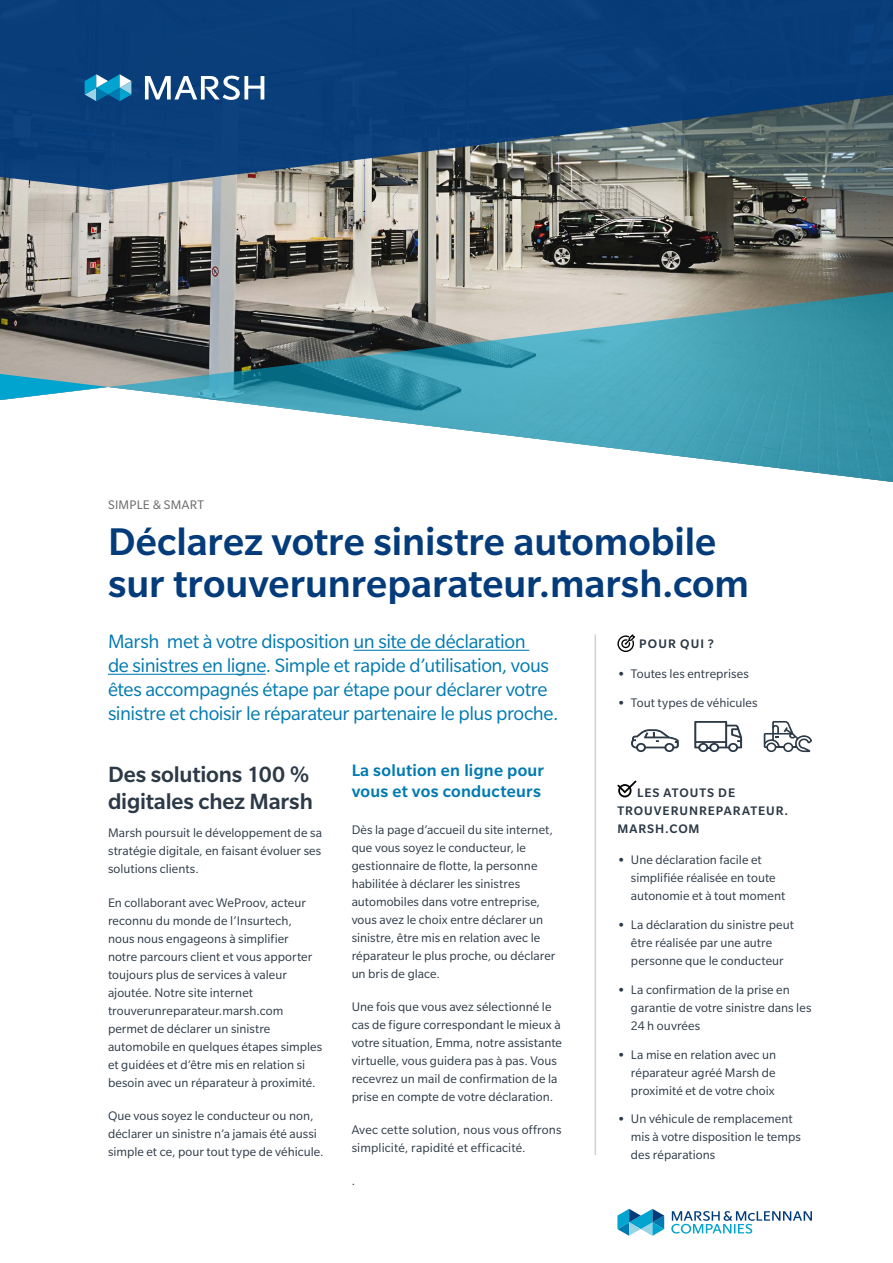
<style>
.page{position:relative;width:893px;height:1263px;background:#fff}
.page>*{position:absolute;margin:0;border:0;box-sizing:border-box;transform-origin:0 0}
.t1{font:500 42px/42px "Slate Pro";color:#043c7b}
.t2{font:500 24px/27px "Slate Pro";letter-spacing:-.005em;color:#2c3946}
.t3{font:21px/24px "Slate Pro";letter-spacing:-.02em;color:#007ab1}
.t4{font:500 18px/21px "Slate Pro";letter-spacing:.015em;color:#007ab1}
.t5{font:13.5px/18px "Slate Pro";letter-spacing:.005em;color:#2c3946}
.t6{font:500 13.5px/18px "Slate Pro";letter-spacing:.07em;color:#2c3946}
.t7{font:13.5px "Slate Pro";letter-spacing:.02em;color:#646363}
.s1{font-weight:700}
</style>
<div class="page">
<img style="left:0;top:190px;width:893px;height:184px">
<svg style="left:0;top:0;width:893px;height:190px;background:#12437a"></svg>
<svg style="left:0;top:374px;width:108px;height:26px"></svg>
<svg style="left:475px;top:92px;width:418px;height:107px;background:#4f6470"></svg>
<svg style="left:108px;top:289px;width:785px;height:193px"></svg>
<svg style="left:85px;top:74px;width:46px;height:27px"></svg>
<svg style="left:145px;top:76px;width:119px;height:24px"></svg>
<svg style="left:671px;top:1211px;width:141px;height:22px"></svg>
<svg style="left:617px;top:1209px;width:47px;height:27px"></svg>
<hr style="left:595px;top:634px;width:1px;height:521px;background:#d0d0d0">
<hr style="left:353px;top:650px;width:176px;height:1px;background:#007ab1">
<hr style="left:108px;top:674px;width:158px;height:1px;background:#007ab1">
<svg style="left:617px;top:634px;width:18px;height:18px"></svg>
<svg style="left:617px;top:780px;width:19px;height:17px"></svg>
<svg style="left:764px;top:721px;width:48px;height:31px"></svg>
<svg style="left:631px;top:729px;width:48px;height:23px"></svg>
<svg style="left:694px;top:721px;width:48px;height:31px"></svg>
<p class="t7" style="left:108px;top:497px;width:98px">SIMPLE &amp; SMART</p>
<h1 class="t1" style="left:108px;top:520px;width:643px">Déclarez votre sinistre automobile sur trouverunreparateur.marsh.com</h1>
<h3 class="t3" style="left:108px;top:629px;width:452px">Marsh met à votre disposition un site de déclaration<br>de sinistres en ligne. Simple et rapide d’utilisation, vous êtes accompagnés étape par étape pour déclarer votre sinistre et choisir le réparateur partenaire le plus proche.</h3>
<h2 class="t2" style="left:108px;top:760px;width:206px">Des solutions 100 % digitales chez Marsh</h2>
<p class="t5" style="left:108px;top:824px;width:216px;text-align:justify">Marsh poursuit le développement de sa stratégie digitale, en faisant évoluer ses solutions clients.</p>
<p class="t5" style="left:108px;top:893px;width:216px">En collaborant avec WeProov, acteur reconnu du monde de l’Insurtech,<br>nous nous engageons à simplifier<br>notre parcours client et vous apporter toujours plus de services à valeur ajoutée. Notre site internet trouverunreparateur.marsh.com permet de déclarer un sinistre automobile en quelques étapes simples et guidées et d’être mis en relation si besoin avec un réparateur à proximité.</p>
<p class="t5" style="left:108px;top:1106px;width:217px">Que vous soyez le conducteur ou non, déclarer un sinistre n’a jamais été aussi simple et ce, pour tout type de véhicule.</p>
<h3 class="t4" style="left:352px;top:759px;width:194px">La solution en ligne pour vous et vos conducteurs</h3>
<p class="t5" style="left:352px;top:821px;width:205px">Dès la page d’accueil du site internet, que vous soyez le conducteur, le gestionnaire de flotte, la personne habilitée à déclarer les sinistres automobiles dans votre entreprise, vous avez le choix entre déclarer un sinistre, être mis en relation avec le réparateur le plus proche, ou déclarer un bris de glace.</p>
<p class="t5" style="left:352px;top:998px;width:212px">Une fois que vous avez sélectionné le cas de figure correspondant le mieux à votre situation, Emma, notre assistante virtuelle, vous guidera pas à pas. Vous recevrez un mail de confirmation de la prise en compte de votre déclaration.</p>
<p class="t5" style="left:352px;top:1121px;width:211px">Avec cette solution, nous vous offrons simplicité, rapidité et efficacité.</p>
<p class="t5" style="left:352px;top:1172px;width:5px">.</p>
<p class="t6" style="left:639px;top:634px;width:76px">POUR QUI ?</p>
<p class="t5" style="left:617px;top:665px;width:133px"><span class="s1">•</span> Toutes les entreprises</p>
<p class="t5" style="left:617px;top:694px;width:142px"><span class="s1">•</span> Tout types de véhicules</p>
<p class="t6" style="left:617px;top:784px;width:172px;text-indent:20px">LES ATOUTS DE<br>TROUVERUNREPARATEUR.<br>MARSH.COM</p>
<p class="t5" style="left:631px;top:851px;width:156px;text-indent:-14px"><span class="s1">•</span> Une déclaration facile et simplifiée réalisée en toute autonomie et à tout moment</p>
<p class="t5" style="left:631px;top:916px;width:165px;text-indent:-14px"><span class="s1">•</span> La déclaration du sinistre peut être réalisée par une autre personne que le conducteur</p>
<p class="t5" style="left:631px;top:980px;width:182px;text-indent:-14px"><span class="s1">•</span> La confirmation de la prise en garantie de votre sinistre dans les<br>24 h ouvrées</p>
<p class="t5" style="left:631px;top:1045px;width:147px;text-align:justify;text-indent:-14px"><span class="s1">•</span> La mise en relation avec un réparateur agréé Marsh de proximité et de votre choix</p>
<p class="t5" style="left:631px;top:1110px;width:171px;text-indent:-14px"><span class="s1">•</span> Un véhicule de remplacement mis à votre disposition le temps des réparations</p>
</div>
